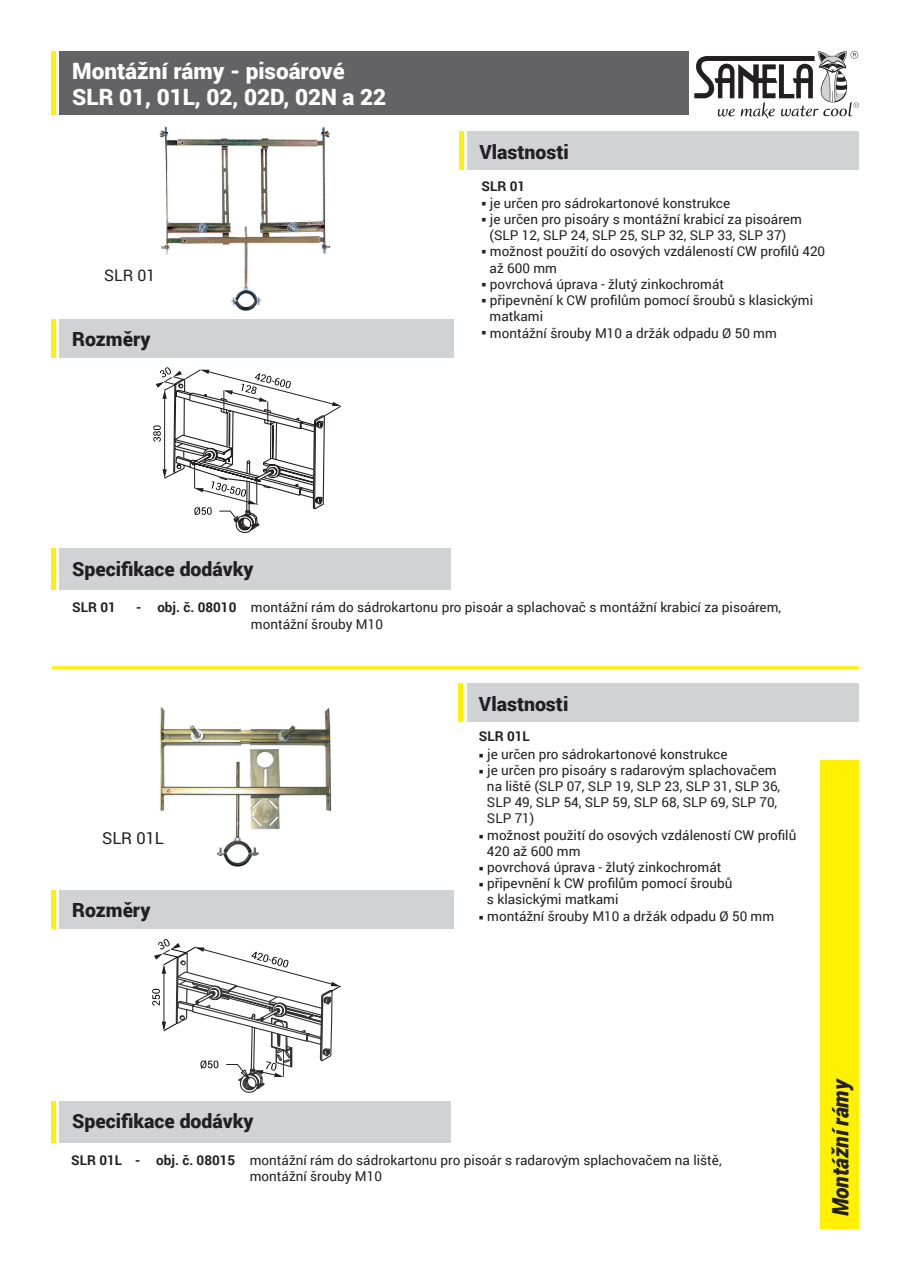
<style>
.page{position:relative;width:910px;height:1280px;background:#fff}
.page>*{position:absolute;margin:0;border:0;box-sizing:border-box;transform-origin:0 0}
.t1{font:900 22.5px/26.2px "Roboto";color:#fff}
.t2{font:italic 900 22.5px "Roboto";letter-spacing:-.005em;color:#231f20;scale:.95 1}
.t3{font:900 19.5px "Roboto";color:#231f20}
.t4{font:16.5px "Roboto";color:#231f20}
.t5{font:16.05px "Roboto";color:#231f20}
.t6{font:13.5px/16.2px "Roboto";color:#231f20}
.t7{font:700 13.5px "Roboto";color:#231f20}
.s1{font-weight:700}
</style>
<div class="page">
<div style="left:60px;top:51px;width:629px;height:64px;background:#636366"></div>
<div style="left:468px;top:132px;width:391px;height:38px;background:#d1d2d4"></div>
<div style="left:821px;top:760px;width:38px;height:469px;background:#fff101"></div>
<svg style="left:694px;top:51px;width:165px;height:68px"></svg>
<hr style="left:51px;top:51px;width:4px;height:64px;background:#fff101">
<hr style="left:459px;top:132px;width:4px;height:38px;background:#fff101">
<img style="left:159px;top:126px;width:172px;height:185px">
<hr style="left:52px;top:666px;width:807px;height:3px;background:#fff101">
<div style="left:60px;top:319px;width:394px;height:38px;background:#d1d2d4"></div>
<hr style="left:51px;top:319px;width:4px;height:38px;background:#fff101">
<svg style="left:153px;top:367px;width:188px;height:166px"></svg>
<div style="left:60px;top:549px;width:391px;height:41px;background:#d1d2d4"></div>
<hr style="left:51px;top:549px;width:4px;height:41px;background:#fff101">
<div style="left:467px;top:684px;width:391px;height:38px;background:#d1d2d4"></div>
<hr style="left:459px;top:684px;width:4px;height:38px;background:#fff101">
<img style="left:160px;top:707px;width:172px;height:160px">
<div style="left:59px;top:891px;width:395px;height:38px;background:#d1d2d4"></div>
<hr style="left:51px;top:891px;width:4px;height:38px;background:#fff101">
<svg style="left:152px;top:939px;width:188px;height:154px"></svg>
<div style="left:60px;top:1101px;width:391px;height:42px;background:#d1d2d4"></div>
<hr style="left:51px;top:1101px;width:4px;height:42px;background:#fff101">
<h1 class="t1" style="left:72px;top:57px;width:315px">Montážní rámy - pisoárové<br>SLR 01, 01L, 02, 02D, 02N a 22</h1>
<p class="t5" style="left:104px;top:264px;width:53px">SLR 01</p>
<h2 class="t3" style="left:72px;top:325px;width:80px">Rozměry</h2>
<h2 class="t3" style="left:479px;top:138px;width:91px">Vlastnosti</h2>
<p class="t7" style="left:482px;top:176px;width:45px">SLR 01</p>
<p class="t6" style="left:482px;top:194px;width:250px">○ je určen pro sádrokartonové konstrukce</p>
<p class="t6" style="left:482px;top:211px;width:322px;text-align:center">○ je určen pro pisoáry s montážní krabicí za pisoárem (SLP 12, SLP 24, SLP 25, SLP 32, SLP 33, SLP 37)</p>
<p class="t6" style="left:490px;top:243px;width:337px;text-indent:-8px">○ možnost použití do osových vzdáleností CW profilů 420 až 600 mm</p>
<p class="t6" style="left:482px;top:275px;width:244px">○ povrchová úprava - žlutý zinkochromát</p>
<p class="t6" style="left:490px;top:292px;width:325px;text-indent:-8px">○ připevnění k CW profilům pomocí šroubů s klasickými matkami</p>
<p class="t6" style="left:482px;top:324px;width:297px">○ montážní šrouby M10 a držák odpadu Ø 50 mm</p>
<h2 class="t3" style="left:72px;top:555px;width:183px">Specifikace dodávky</h2>
<p class="t7" style="left:72px;top:598px;width:45px">SLR 01</p>
<p class="t6" style="left:251px;top:599px;width:532px;text-indent:-115px"><span class="s1">- obj. č. 08010</span> montážní rám do sádrokartonu pro pisoár a splachovač s montážní krabicí za pisoárem, montážní šrouby M10</p>
<p class="t4" style="left:102px;top:827px;width:63px">SLR 01L</p>
<h2 class="t3" style="left:72px;top:897px;width:80px">Rozměry</h2>
<h2 class="t3" style="left:479px;top:690px;width:91px">Vlastnosti</h2>
<p class="t7" style="left:479px;top:727px;width:52px">SLR 01L</p>
<p class="t6" style="left:479px;top:745px;width:250px">○ je určen pro sádrokartonové konstrukce</p>
<p class="t6" style="left:487px;top:761px;width:295px;text-indent:-8px">○ je určen pro pisoáry s radarovým splachovačem na liště (SLP 07, SLP 19, SLP 23, SLP 31, SLP 36, SLP 49, SLP 54, SLP 59, SLP 68, SLP 69, SLP 70, SLP 71)</p>
<p class="t6" style="left:487px;top:826px;width:311px;text-indent:-8px">○ možnost použití do osových vzdáleností CW profilů<br>420 až 600 mm</p>
<p class="t6" style="left:479px;top:858px;width:244px">○ povrchová úprava - žlutý zinkochromát</p>
<p class="t6" style="left:487px;top:875px;width:247px;text-indent:-8px">○ připevnění k CW profilům pomocí šroubů s klasickými matkami</p>
<p class="t6" style="left:479px;top:907px;width:297px">○ montážní šrouby M10 a držák odpadu Ø 50 mm</p>
<h2 class="t3" style="left:72px;top:1107px;width:183px">Specifikace dodávky</h2>
<p class="t6" style="left:250px;top:1151px;width:473px;text-indent:-179px"><span class="s1">SLR 01L - obj. č. 08015</span> montážní rám do sádrokartonu pro pisoár s radarovým splachovačem na liště, montážní šrouby M10</p>
<h1 class="t2" style="left:825px;top:1216px;width:147px;rotate:-90deg">Montážní rámy</h1>
</div>
